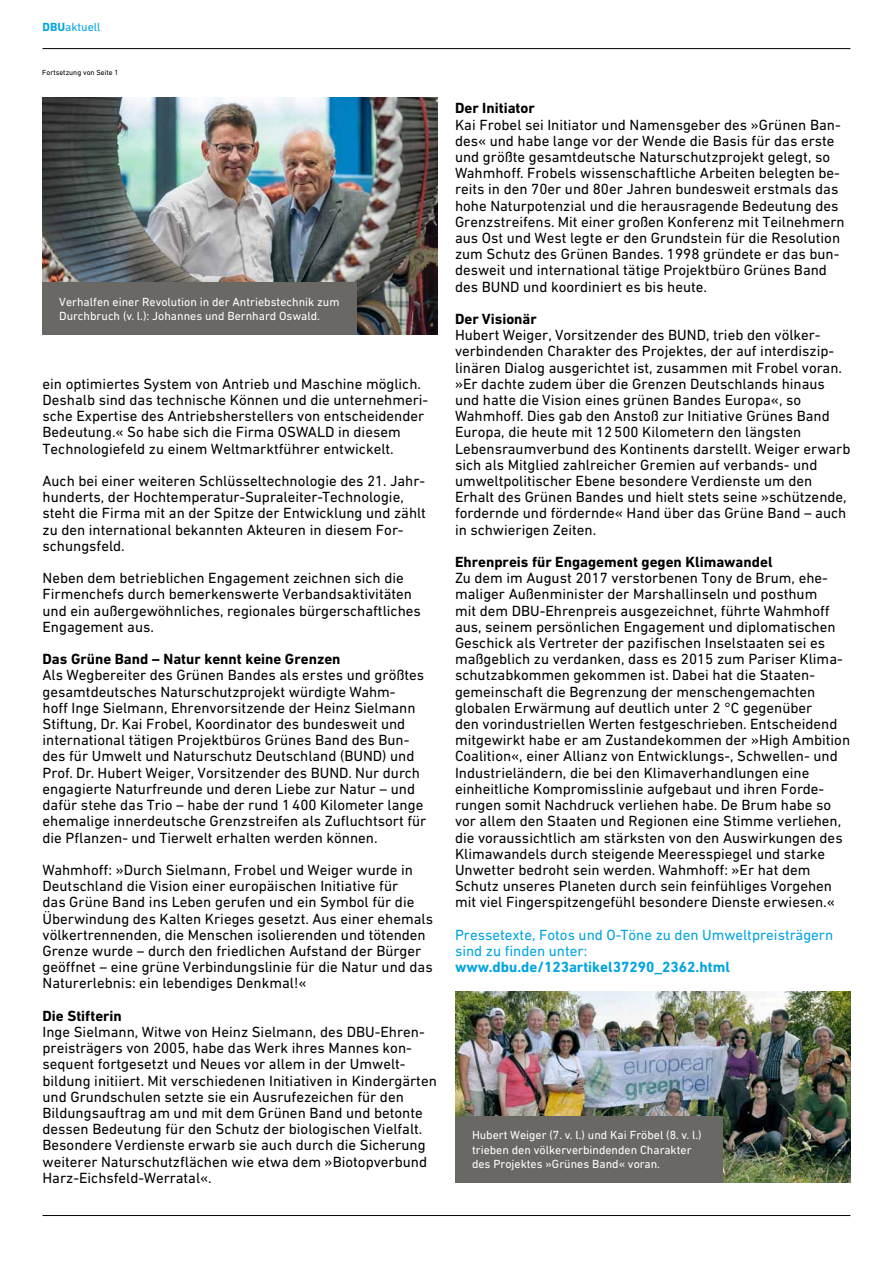
<style>
.page{position:relative;width:893px;height:1263px;background:#fff}
.page>*{position:absolute;margin:0;border:0;box-sizing:border-box;transform-origin:0 0}
.t1{font:15px/16.2px "DIN Next W1 G";color:#000}
.t2{font:700 15px "DIN Next W1 G";color:#000}
.t3{font:15px/16.2px "DIN Next W1 G";color:#00a4df}
.t4{font:700 15px "DIN Next W1 G";color:#00a4df}
.t5{font:12px/14.4px "DIN Next W1 G";color:#fff}
.t6{font:12px "DIN Next W1 G";color:#00a4df}
.t7{font:7.5px "DIN Next W1 G";color:#000}
.s1{font-weight:700}
</style>
<div class="page">
<hr style="left:43px;top:1215px;width:807px;height:1px;background:#000">
<img style="left:455px;top:992px;width:395px;height:191px">
<img style="left:42px;top:97px;width:396px;height:237px">
<div style="left:455px;top:1116px;width:268px;height:67px;background:#6a6864"></div>
<div style="left:42px;top:282px;width:315px;height:52px;background:#6a6864"></div>
<hr style="left:43px;top:48px;width:807px;height:1px;background:#000">
<p class="t6" style="left:43px;top:20px;width:60px"><span class="s1">DBU</span>aktuell</p>
<p class="t7" style="left:42px;top:68px;width:78px">Fortsetzung von Seite 1</p>
<p class="t5" style="left:59px;top:294px;width:282px">Verhalfen einer Revolution in der Antriebstechnik zum<br>Durchbruch (v. l.): Johannes und Bernhard Oswald.</p>
<p class="t1" style="left:43px;top:375px;width:387px">ein optimiertes System von Antrieb und Maschine möglich.<br>Deshalb sind das technische Können und die unternehmeri&shy;sche Expertise des Antriebsherstellers von entscheidender Bedeutung.« So habe sich die Firma OSWALD in diesem Technologiefeld zu einem Weltmarktführer entwickelt.</p>
<p class="t1" style="left:43px;top:473px;width:385px">Auch bei einer weiteren Schlüsseltechnologie des 21. Jahr&shy;hunderts, der Hochtemperatur-Supraleiter-Technologie, steht die Firma mit an der Spitze der Entwicklung und zählt zu den international bekannten Akteuren in diesem For&shy;schungsfeld.</p>
<p class="t1" style="left:43px;top:570px;width:380px">Neben dem betrieblichen Engagement zeichnen sich die Firmenchefs durch bemerkenswerte Verbandsaktivitäten und ein außergewöhnliches, regionales bürgerschaftliches Engagement aus.</p>
<p class="t2" style="left:43px;top:650px;width:300px">Das Grüne Band – Natur kennt keine Grenzen</p>
<p class="t1" style="left:43px;top:667px;width:385px">Als Wegbereiter des Grünen Bandes als erstes und größtes gesamtdeutsches Naturschutzprojekt würdigte Wahm-<br>hoff Inge Sielmann, Ehrenvorsitzende der Heinz Sielmann Stiftung, Dr. Kai Frobel, Koordinator des bundesweit und international tätigen Projektbüros Grünes Band des Bun&shy;des für Umwelt und Naturschutz Deutschland (BUND) und Prof. Dr. Hubert Weiger, Vorsitzender des BUND. Nur durch engagierte Naturfreunde und deren Liebe zur Natur – und dafür stehe das Trio – habe der rund 1400 Kilometer lange ehemalige innerdeutsche Grenzstreifen als Zufluchtsort für die Pflanzen- und Tierwelt erhalten werden können.</p>
<p class="t1" style="left:43px;top:861px;width:392px">Wahmhoff: »Durch Sielmann, Frobel und Weiger wurde in Deutschland die Vision einer europäischen Initiative für<br>das Grüne Band ins Leben gerufen und ein Symbol für die Überwindung des Kalten Krieges gesetzt. Aus einer ehemals völkertrennenden, die Menschen isolierenden und tötenden Grenze wurde – durch den friedlichen Aufstand der Bürger geöffnet – eine grüne Verbindungslinie für die Natur und das Naturerlebnis: ein lebendiges Denkmal!«</p>
<p class="t2" style="left:43px;top:1007px;width:81px">Die Stifterin</p>
<p class="t1" style="left:43px;top:1023px;width:396px">Inge Sielmann, Witwe von Heinz Sielmann, des DBU-Ehren&shy;preisträgers von 2005, habe das Werk ihres Mannes kon&shy;sequent fortgesetzt und Neues vor allem in der Umwelt&shy;bildung initiiert. Mit verschiedenen Initiativen in Kindergärten und Grundschulen setzte sie ein Ausrufezeichen für den Bildungsauftrag am und mit dem Grünen Band und betonte dessen Bedeutung für den Schutz der biologischen Vielfalt.<br>Besondere Verdienste erwarb sie auch durch die Sicherung weiterer Naturschutzflächen wie etwa dem »Biotopverbund Harz-Eichsfeld-Werratal«.</p>
<p class="t2" style="left:455px;top:100px;width:81px">Der Initiator</p>
<p class="t1" style="left:455px;top:116px;width:391px">Kai Frobel sei Initiator und Namensgeber des »Grünen Ban&shy;des« und habe lange vor der Wende die Basis für das erste und größte gesamtdeutsche Naturschutzprojekt gelegt, so Wahmhoff. Frobels wissenschaftliche Arbeiten belegten be&shy;reits in den 70er und 80er Jahren bundesweit erstmals das hohe Naturpotenzial und die herausragende Bedeutung des Grenzstreifens. Mit einer großen Konferenz mit Teilnehmern aus Ost und West legte er den Grundstein für die Resolution zum Schutz des Grünen Bandes. 1998 gründete er das bun&shy;desweit und international tätige Projektbüro Grünes Band des BUND und koordiniert es bis heute.</p>
<p class="t2" style="left:455px;top:310px;width:83px">Der Visionär</p>
<p class="t1" style="left:455px;top:327px;width:397px">Hubert Weiger, Vorsitzender des BUND, trieb den völker&shy;verbindenden Charakter des Projektes, der auf interdiszip&shy;linären Dialog ausgerichtet ist, zusammen mit Frobel voran. »Er dachte zudem über die Grenzen Deutschlands hinaus und hatte die Vision eines grünen Bandes Europa«, so Wahmhoff. Dies gab den Anstoß zur Initiative Grünes Band Europa, die heute mit 12500 Kilometern den längsten Lebensraumverbund des Kontinents darstellt. Weiger erwarb sich als Mitglied zahlreicher Gremien auf verbands- und umweltpolitischer Ebene besondere Verdienste um den Erhalt des Grünen Bandes und hielt stets seine »schützende, fordernde und fördernde« Hand über das Grüne Band – auch in schwierigen Zeiten.</p>
<p class="t2" style="left:455px;top:553px;width:319px">Ehrenpreis für Engagement gegen Klimawandel</p>
<p class="t1" style="left:455px;top:570px;width:397px">Zu dem im August 2017 verstorbenen Tony de Brum, ehe&shy;maliger Außenminister der Marshallinseln und posthum<br>mit dem DBU-Ehrenpreis ausgezeichnet, führte Wahmhoff aus, seinem persönlichen Engagement und diplomatischen Geschick als Vertreter der pazifischen Inselstaaten sei es maßgeblich zu verdanken, dass es 2015 zum Pariser Klima&shy;schutzabkommen gekommen ist. Dabei hat die Staaten&shy;gemeinschaft die Begrenzung der menschengemachten globalen Erwärmung auf deutlich unter 2 °C gegenüber<br>den vorindustriellen Werten festgeschrieben. Entscheidend mitgewirkt habe er am Zustandekommen der »High Ambition Coalition«, einer Allianz von Entwicklungs-, Schwellen- und Industrieländern, die bei den Klimaverhandlungen eine einheitliche Kompromisslinie aufgebaut und ihren Forde&shy;rungen somit Nachdruck verliehen habe. De Brum habe so vor allem den Staaten und Regionen eine Stimme verliehen, die voraussichtlich am stärksten von den Auswirkungen des Klimawandels durch steigende Meeresspiegel und starke Unwetter bedroht sein werden. Wahmhoff: »Er hat dem Schutz unseres Planeten durch sein feinfühliges Vorgehen mit viel Fingerspitzengefühl besondere Dienste erwiesen.«</p>
<p class="t3" style="left:455px;top:926px;width:380px">Pressetexte, Fotos und O-Töne zu den Umweltpreisträgern sind zu finden unter:</p>
<p class="t4" style="left:455px;top:958px;width:276px">www.dbu.de/123artikel37290_2362.html</p>
<p class="t5" style="left:472px;top:1128px;width:231px">Hubert Weiger (7. v. l.) und Kai Fröbel (8. v. l.) trieben den völkerverbindenden Charakter des Projektes »Grünes Band« voran.</p>
</div>
